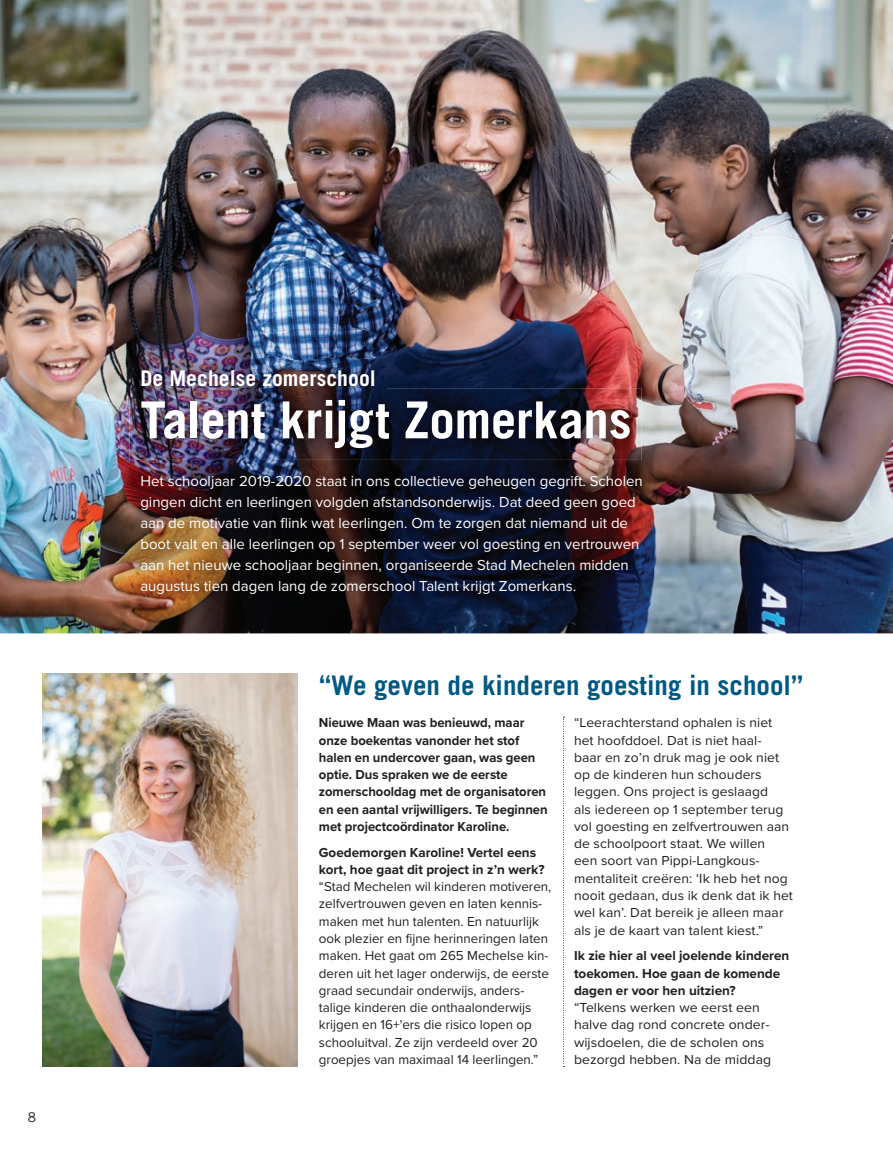
<style>
.page{position:relative;width:893px;height:1149px;background:#fff}
.page>*{position:absolute;margin:0;border:0;box-sizing:border-box;transform-origin:0 0}
.t1{font:700 51px "Trade Gothic LT Std";letter-spacing:-.01em;color:#fff}
.t2{font:700 27px "Trade Gothic LT Std";color:#005983}
.t3{font:700 21.6px "Trade Gothic LT Std";color:#fff}
.t4{font:15px/21px "Proxima Nova";color:#fff}
.t5{font:13.5px/17.2px "Proxima Nova";letter-spacing:.005em;color:#231f20}
.t6{font:700 13.5px/17.2px "Proxima Nova";letter-spacing:-.005em;color:#231f20}
.t7{font:13.5px/17.2px "Proxima Nova";letter-spacing:.005em;color:#231f20;scale:1.04 1}
.t8{font:13.5px "Trade Gothic LT Std";color:#231f20}
</style>
<div class="page">
<img style="left:0;top:0;width:893px;height:633px">
<img style="left:43px;top:673px;width:255px;height:393px">
<svg style="left:563px;top:716px;width:1px;height:348px"></svg>
<img style="left:130px;top:359px;width:256px;height:29px">
<img style="left:129px;top:388px;width:513px;height:72px">
<img style="left:129px;top:463px;width:525px;height:142px">
<p class="t8" style="left:28px;top:1108px;width:10px">8</p>
<h3 class="t3" style="left:140px;top:365px;width:237px">De Mechelse zomerschool</h3>
<h1 class="t1" style="left:140px;top:388px;width:493px">Talent krijgt Zomerkans</h1>
<p class="t4" style="left:140px;top:469px;width:504px">Het schooljaar 2019-2020 staat in ons collectieve geheugen gegrift. Scholen gingen dicht en leerlingen volgden afstandsonderwijs. Dat deed geen goed aan de motivatie van flink wat leerlingen. Om te zorgen dat niemand uit de boot valt en alle leerlingen op 1 september weer vol goesting en vertrouwen aan het nieuwe schooljaar beginnen, organiseerde Stad Mechelen midden augustus tien dagen lang de zomerschool Talent krijgt Zomerkans.</p>
<h2 class="t2" style="left:319px;top:669px;width:486px">“We geven de kinderen goesting in school”</h2>
<p class="t6" style="left:319px;top:713px;width:230px">Nieuwe Maan was benieuwd, maar onze boekentas vanonder het stof halen en undercover gaan, was geen optie. Dus spraken we de eerste zomerschooldag met de organisatoren en een aantal vrijwilligers. Te beginnen met projectcoördinator Karoline.</p>
<p class="t6" style="left:319px;top:843px;width:227px">Goedemorgen Karoline! Vertel eens kort, hoe gaat dit project in z’n werk?</p>
<p class="t5" style="left:319px;top:877px;width:234px">“Stad Mechelen wil kinderen motiveren, zelfvertrouwen geven en laten kennis&shy;maken met hun talenten. En natuurlijk ook plezier en fijne herinneringen laten maken. Het gaat om 265 Mechelse kin&shy;deren uit het lager onderwijs, de eerste graad secundair onderwijs, anders&shy;talige kinderen die onthaalonderwijs krijgen en 16+'ers die risico lopen op schooluitval. Ze zijn verdeeld over 20 groepjes van maximaal 14 leerlingen.”</p>
<p class="t5" style="left:574px;top:713px;width:220px">“Leerachterstand ophalen is niet het hoofddoel. Dat is niet haal-<br>baar en zo’n druk mag je ook niet op de kinderen hun schouders leggen. Ons project is geslaagd<br>als iedereen op 1 september terug vol goesting en zelfvertrouwen aan de schoolpoort staat. We willen<br>een soort van Pippi-Langkous&shy;mentaliteit creëren: ‘Ik heb het nog nooit gedaan, dus ik denk dat ik het wel kan’. Dat bereik je alleen maar als je de kaart van talent kiest.”</p>
<p class="t6" style="left:574px;top:946px;width:217px">Ik zie hier al veel joelende kinderen toekomen. Hoe gaan de komende dagen er voor hen uitzien?</p>
<p class="t7" style="left:574px;top:998px;width:191px">“Telkens werken we eerst een halve dag rond concrete onder&shy;wijsdoelen, die de scholen ons bezorgd hebben. Na de middag</p>
</div>
